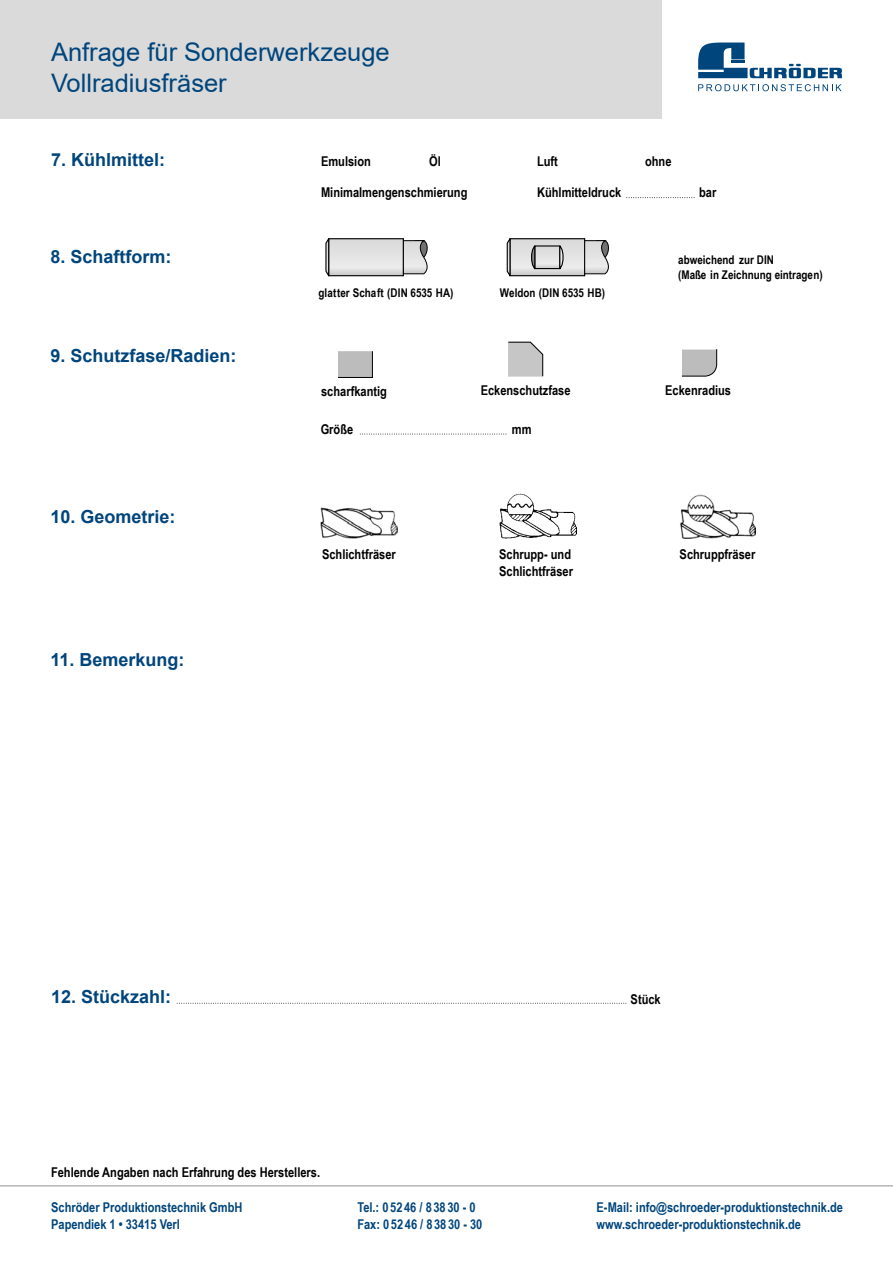
<style>
.page{position:relative;width:893px;height:1263px;background:#fff}
.page>*{position:absolute;margin:0;border:0;box-sizing:border-box;transform-origin:0 0}
.t1{font:25.5px/30.6px "Arial";color:#00457c}
.t2{font:700 18px "Arial";color:#00457c}
.t3{font:700 13.5px/16.2px "Arial Narrow";color:#000}
.t4{font:700 13.5px/16.2px "Arial Narrow";color:#00457c}
.t5{font:700 12px/15px "Arial Narrow";color:#000}
</style>
<div class="page">
<div style="left:0;top:0;width:662px;height:119px;background:#dadada"></div>
<svg style="left:698px;top:84px;width:144px;height:7px"></svg>
<svg style="left:698px;top:43px;width:144px;height:35px"></svg>
<hr style="left:0;top:1185px;width:893px;height:1px;background:#9d9d9c">
<svg style="left:177px;top:1003px;width:450px;height:1px"></svg>
<svg style="left:330px;top:276px;width:74px;height:1px"></svg>
<div style="left:329px;top:239px;width:74px;height:37px;background:#e1e1e1"></div>
<div style="left:328px;top:238px;width:76px;height:38px;border:1px solid #000"></div>
<svg style="left:325px;top:238px;width:5px;height:39px"></svg>
<svg style="left:402px;top:240px;width:26px;height:35px"></svg>
<div style="left:502px;top:237px;width:111px;height:41px;background:linear-gradient(to bottom,#fff,#fff)"></div>
<svg style="left:511px;top:240px;width:72px;height:34px;background:#dfdfdf"></svg>
<div style="left:509px;top:238px;width:76px;height:38px;border:1px solid #000"></div>
<svg style="left:506px;top:237px;width:5px;height:40px"></svg>
<svg style="left:584px;top:240px;width:29px;height:35px"></svg>
<div style="left:535px;top:246px;width:25px;height:23px;background:#e2e1e1"></div>
<div style="left:534px;top:245px;width:26px;height:24px;border:1px solid #000"></div>
<svg style="left:559px;top:245px;width:5px;height:25px"></svg>
<svg style="left:530px;top:245px;width:6px;height:25px"></svg>
<svg style="left:627px;top:197px;width:68px;height:1px"></svg>
<svg style="left:359px;top:433px;width:148px;height:2px"></svg>
<svg style="left:338px;top:351px;width:35px;height:27px"></svg>
<svg style="left:508px;top:342px;width:35px;height:35px"></svg>
<svg style="left:682px;top:349px;width:35px;height:28px"></svg>
<img style="left:321px;top:507px;width:76px;height:31px">
<img style="left:500px;top:494px;width:76px;height:44px">
<img style="left:680px;top:494px;width:76px;height:44px">
<h1 class="t1" style="left:51px;top:37px;width:340px">Anfrage für Sonderwerkzeuge<br>Vollradiusfräser</h1>
<h2 class="t2" style="left:51px;top:147px;width:116px">7. Kühlmittel:</h2>
<p class="t3" style="left:321px;top:153px;width:51px">Emulsion</p>
<p class="t3" style="left:429px;top:153px;width:13px">Öl</p>
<p class="t3" style="left:537px;top:153px;width:22px">Luft</p>
<p class="t3" style="left:645px;top:153px;width:28px">ohne</p>
<p class="t3" style="left:321px;top:184px;width:148px">Minimalmengenschmierung</p>
<p class="t3" style="left:537px;top:184px;width:86px">Kühlmitteldruck</p>
<p class="t3" style="left:699px;top:184px;width:19px">bar</p>
<h2 class="t2" style="left:51px;top:244px;width:123px">8. Schaftform:</h2>
<h2 class="t2" style="left:51px;top:343px;width:188px">9. Schutzfase/Radien:</h2>
<h2 class="t2" style="left:51px;top:504px;width:127px">10. Geometrie:</h2>
<h2 class="t2" style="left:51px;top:647px;width:136px">11. Bemerkung:</h2>
<p class="t5" style="left:319px;top:284px;width:136px">glatter Schaft (DIN 6535 HA)</p>
<p class="t5" style="left:500px;top:284px;width:107px">Weldon (DIN 6535 HB)</p>
<p class="t5" style="left:678px;top:251px;width:146px">abweichend zur DIN<br>(Maße in Zeichnung eintragen)</p>
<p class="t3" style="left:321px;top:383px;width:67px">scharfkantig</p>
<p class="t3" style="left:481px;top:382px;width:91px">Eckenschutzfase</p>
<p class="t3" style="left:665px;top:382px;width:67px">Eckenradius</p>
<p class="t3" style="left:321px;top:421px;width:34px">Größe</p>
<p class="t3" style="left:512px;top:421px;width:21px">mm</p>
<p class="t3" style="left:322px;top:546px;width:75px">Schlichtfräser</p>
<p class="t3" style="left:499px;top:546px;width:75px">Schrupp- und<br>Schlichtfräser</p>
<p class="t3" style="left:680px;top:546px;width:77px">Schruppfräser</p>
<h2 class="t2" style="left:51px;top:984px;width:122px">12. Stückzahl:</h2>
<p class="t3" style="left:631px;top:990px;width:32px">Stück</p>
<p class="t3" style="left:51px;top:1163px;width:271px">Fehlende Angaben nach Erfahrung des Herstellers.</p>
<p class="t4" style="left:51px;top:1199px;width:193px">Schröder Produktionstechnik GmbH<br>Papendiek 1 • 33415 Verl</p>
<p class="t4" style="left:357px;top:1199px;width:127px">Tel.: 0 52 46 / 8 38 30 - 0<br>Fax: 0 52 46 / 8 38 30 - 30</p>
<p class="t4" style="left:597px;top:1199px;width:248px">E-Mail: info@schroeder-produktionstechnik.de www.schroeder-produktionstechnik.de</p>
</div>
